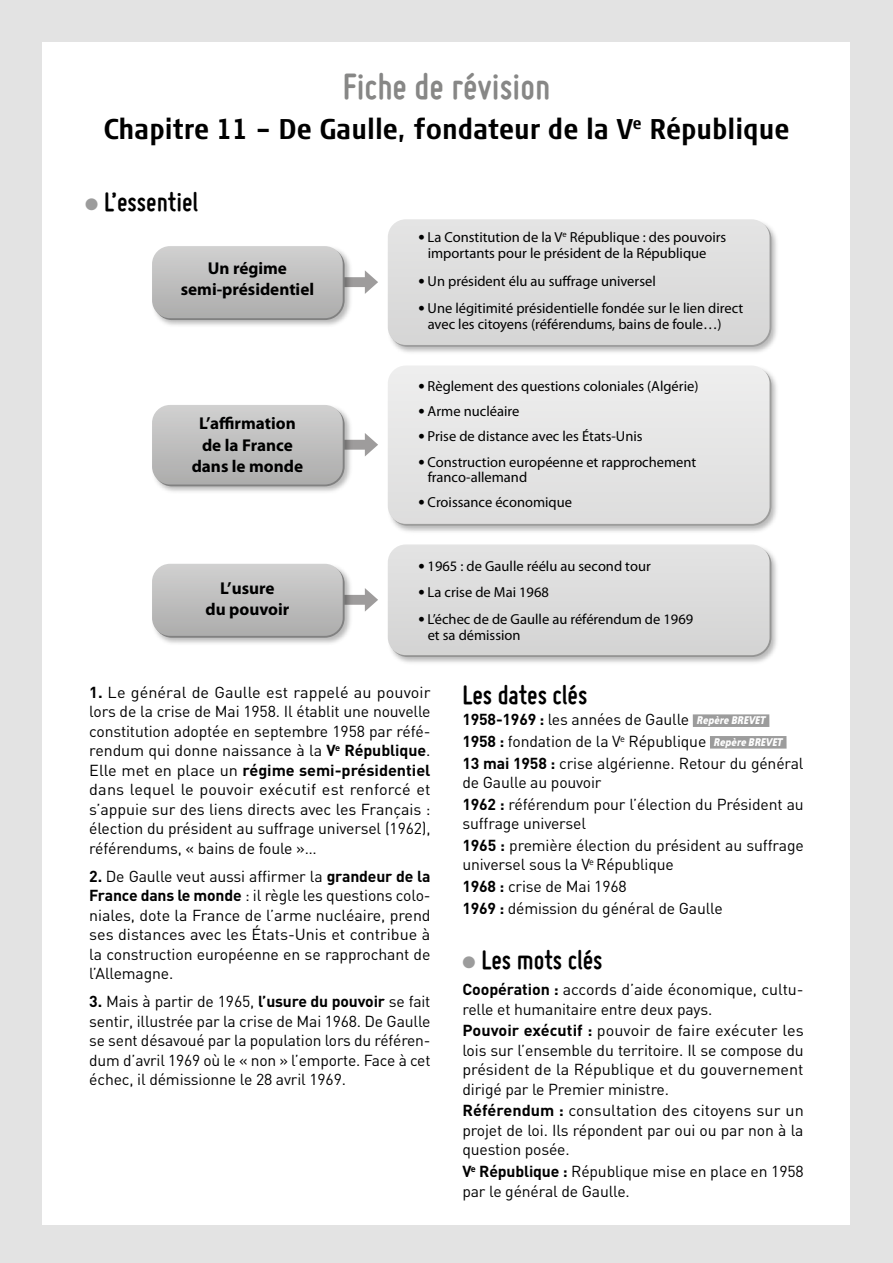
<style>
.page{position:relative;width:893px;height:1263px;background:#e3e3e3}
.page>*{position:absolute;margin:0;border:0;box-sizing:border-box;transform-origin:0 0}
.t1{font:700 39px "Miso";color:#878786}
.t2{font:700 28.5px "Signa Cond Column";color:#000}
.t3{font:700 28.5px "Miso";color:#000}
.t4{font:700 17.1px/21.1px "Myriad Pro";color:#000;text-align:center}
.t5{font:15.75px/19.5px "DIN";letter-spacing:-.01em;color:#000}
.t6{font:14.55px/15.9px "Myriad Pro";color:#000}
.s1{color:#9c9c9c}
.s2{font-weight:700;font-size:18.45px}
.s3{font-weight:700}
.s4{font-family:"Eau Sans";font-weight:900;font-style:italic;font-size:10.5px;color:#fff}
</style>
<div class="page">
<div style="left:43px;top:43px;width:807px;height:1182px;background:#fff"></div>
<div style="left:693px;top:714px;width:76px;height:13px;background:#9c9c9c"></div>
<div style="left:710px;top:736px;width:77px;height:13px;background:#9c9c9c"></div>
<img style="left:394px;top:227px;width:383px;height:126px">
<div style="left:388px;top:219px;width:381px;height:126px;background:#ddd"></div>
<img style="left:159px;top:318px;width:186px;height:8px">
<div style="left:154px;top:248px;width:191px;height:72px;background:#898989;border-radius:18px"></div>
<svg style="left:152px;top:246px;width:226px;height:72px"></svg>
<div style="left:154px;top:566px;width:191px;height:72px;background:#818181;border-radius:18px"></div>
<svg style="left:152px;top:564px;width:226px;height:72px"></svg>
<img style="left:394px;top:373px;width:383px;height:159px">
<div style="left:388px;top:366px;width:381px;height:158px;background:#e6e6e6"></div>
<img style="left:158px;top:484px;width:187px;height:8px">
<div style="left:154px;top:407px;width:191px;height:79px;background:#979797;border-radius:18px"></div>
<svg style="left:152px;top:405px;width:226px;height:79px"></svg>
<img style="left:394px;top:552px;width:383px;height:111px">
<svg style="left:390px;top:546px;width:381px;height:111px"></svg>
<div style="left:388px;top:544px;width:381px;height:111px;background:#dcdcdc"></div>
<h1 class="t1" style="left:343px;top:64px;width:209px">Fiche de révision</h1>
<h2 class="t2" style="left:104px;top:112px;width:687px">Chapitre 11 – De Gaulle, fondateur de la V<sup>e</sup> République</h2>
<h2 class="t3" style="left:85px;top:186px;width:115px"><span class="s1">●</span> L’essentiel</h2>
<p class="t4" style="left:181px;top:258px;width:135px">Un régime semi-présidentiel</p>
<p class="t4" style="left:192px;top:413px;width:113px">L’affirmation de la France dans le monde</p>
<p class="t4" style="left:205px;top:578px;width:85px">L’usure<br>du pouvoir</p>
<p class="t6" style="left:428px;top:229px;width:300px;text-indent:-9px"><span class="s2">•</span> La Constitution de la V<sup>e</sup> République : des pouvoirs importants pour le président de la République</p>
<p class="t6" style="left:418px;top:273px;width:239px"><span class="s2">•</span> Un président élu au suffrage universel</p>
<p class="t6" style="left:428px;top:301px;width:317px;text-indent:-9px"><span class="s2">•</span> Une légitimité présidentielle fondée sur le lien direct avec les citoyens (référendums, bains de foule…)</p>
<p class="t6" style="left:418px;top:379px;width:281px"><span class="s2">•</span> Règlement des questions coloniales (Algérie)</p>
<p class="t6" style="left:418px;top:404px;width:102px"><span class="s2">•</span> Arme nucléaire</p>
<p class="t6" style="left:418px;top:429px;width:226px"><span class="s2">•</span> Prise de distance avec les États-Unis</p>
<p class="t6" style="left:428px;top:454px;width:270px;text-indent:-9px"><span class="s2">•</span> Construction européenne et rapprochement franco-allemand</p>
<p class="t6" style="left:418px;top:495px;width:155px"><span class="s2">•</span> Croissance économique</p>
<p class="t6" style="left:418px;top:558px;width:234px"><span class="s2">•</span> 1965 : de Gaulle réélu au second tour</p>
<p class="t6" style="left:418px;top:585px;width:132px"><span class="s2">•</span> La crise de Mai 1968</p>
<p class="t6" style="left:428px;top:611px;width:267px;text-indent:-9px"><span class="s2">•</span> L’échec de de Gaulle au référendum de 1969 et sa démission</p>
<p class="t5" style="left:89px;top:682px;width:343px;text-align:justify"><span class="s3">1.</span> Le général de Gaulle est rappelé au pouvoir lors de la crise de Mai 1958. Il établit une nouvelle constitution adoptée en septembre 1958 par réfé&shy;rendum qui donne naissance à la <span class="s3">V</span><sup>e</sup> <span class="s3">République</span>.<br>Elle met en place un <span class="s3">régime semi-présidentiel </span>dans lequel le pouvoir exécutif est renforcé et s’appuie sur des liens directs avec les Français : élection du président au suffrage universel (1962), référendums, « bains de foule »…</p>
<p class="t5" style="left:89px;top:866px;width:343px;text-align:justify"><span class="s3">2.</span> De Gaulle veut aussi affirmer la <span class="s3">grandeur de la France dans le monde</span> : il règle les questions colo&shy;niales, dote la France de l’arme nucléaire, prend ses distances avec les États-Unis et contribue à la construction européenne en se rapprochant de l’Allemagne.</p>
<p class="t5" style="left:89px;top:991px;width:343px;text-align:justify"><span class="s3">3.</span> Mais à partir de 1965, <span class="s3">l’usure du pouvoir</span> se fait sentir, illustrée par la crise de Mai 1968. De Gaulle se sent désavoué par la population lors du référen&shy;dum d’avril 1969 où le « non » l’emporte. Face à cet échec, il démissionne le 28 avril 1969.</p>
<h2 class="t3" style="left:462px;top:678px;width:127px">Les dates clés</h2>
<p class="t5" style="left:462px;top:709px;width:343px;line-height:21.6px"><span class="s3">1958-1969 :</span> les années de Gaulle <span class="s4">Repère BREVET<br></span><span class="s3">1958 :</span> fondation de la V<sup>e</sup> République <span class="s4">Repère BREVET<br></span><span class="s3">13 mai 1958 :</span> crise algérienne. Retour du général</p>
<p class="t5" style="left:462px;top:771px;width:343px;line-height:21.6px">de Gaulle au pouvoir<br><span class="s3">1962 :</span> référendum pour l’élection du Président au</p>
<p class="t5" style="left:462px;top:812px;width:343px;line-height:21.6px">suffrage universel<br><span class="s3">1965 :</span> première élection du président au suffrage</p>
<p class="t5" style="left:462px;top:854px;width:262px;line-height:21.6px">universel sous la V<sup>e</sup> République<br><span class="s3">1968 :</span> crise de Mai 1968<br><span class="s3">1969 :</span> démission du général de Gaulle</p>
<h2 class="t3" style="left:462px;top:944px;width:142px"><span class="s1">●</span> Les mots clés</h2>
<p class="t5" style="left:462px;top:979px;width:343px"><span class="s3">Coopération :</span> accords d’aide économique, cultu&shy;relle et humanitaire entre deux pays.</p>
<p class="t5" style="left:462px;top:1020px;width:343px;text-align:justify"><span class="s3">Pouvoir exécutif :</span> pouvoir de faire exécuter les lois sur l’ensemble du territoire. Il se compose du président de la République et du gouvernement dirigé par le Premier ministre.</p>
<p class="t5" style="left:462px;top:1101px;width:343px;text-align:justify"><span class="s3">Référendum :</span> consultation des citoyens sur un projet de loi. Ils répondent par oui ou par non à la question posée.</p>
<p class="t5" style="left:462px;top:1161px;width:343px"><span class="s3">V</span><sup>e</sup> <span class="s3">République :</span> République mise en place en 1958 par le général de Gaulle.</p>
</div>
